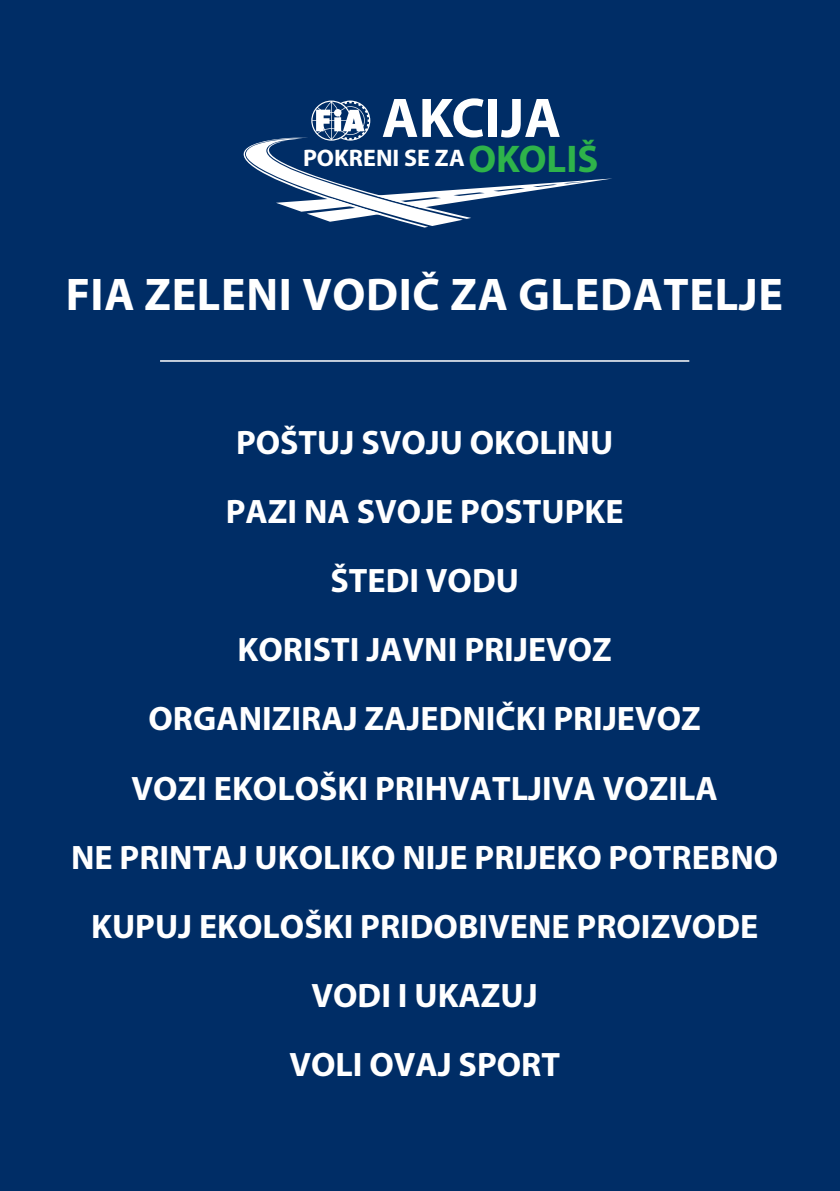
<style>
.page{position:relative;width:840px;height:1191px;background:#fff}
.page>*{position:absolute;margin:0;border:0;box-sizing:border-box;transform-origin:0 0}
.t1{font:700 56.2px "Myriad Pro";color:#fff}
.t2{font:700 46px "Myriad Pro";letter-spacing:.015em;color:#fff}
.t3{font:700 34px/69.2px "Myriad Pro";color:#fff;text-align:center}
.t4{font:700 24px "Myriad Pro";color:#fff}
.s1{font-size:38.8px;color:#2eb34a}
</style>
<div class="page">
<div style="left:0;top:0;width:839px;height:1191px;background:#002d66"></div>
<svg style="left:243px;top:101px;width:369px;height:126px"></svg>
<hr style="left:160px;top:360px;width:529px;height:2px;background:#fff">
<h1 class="t1" style="left:381px;top:81px;width:181px">AKCIJA</h1>
<p class="t4" style="left:303px;top:142px;width:297px">POKRENI SE ZA <span class="s1">OKOLIŠ</span></p>
<h2 class="t2" style="left:66px;top:265px;width:718px">FIA ZELENI VODIČ ZA GLEDATELJE</h2>
<p class="t3" style="left:71px;top:406px;width:708px">POŠTUJ SVOJU OKOLINU<br>PAZI NA SVOJE POSTUPKE<br>ŠTEDI VODU<br>KORISTI JAVNI PRIJEVOZ<br>ORGANIZIRAJ ZAJEDNIČKI PRIJEVOZ<br>VOZI EKOLOŠKI PRIHVATLJIVA VOZILA<br>NE PRINTAJ UKOLIKO NIJE PRIJEKO POTREBNO<br>KUPUJ EKOLOŠKI PRIDOBIVENE PROIZVODE<br>VODI I UKAZUJ<br>VOLI OVAJ SPORT</p>
</div>
